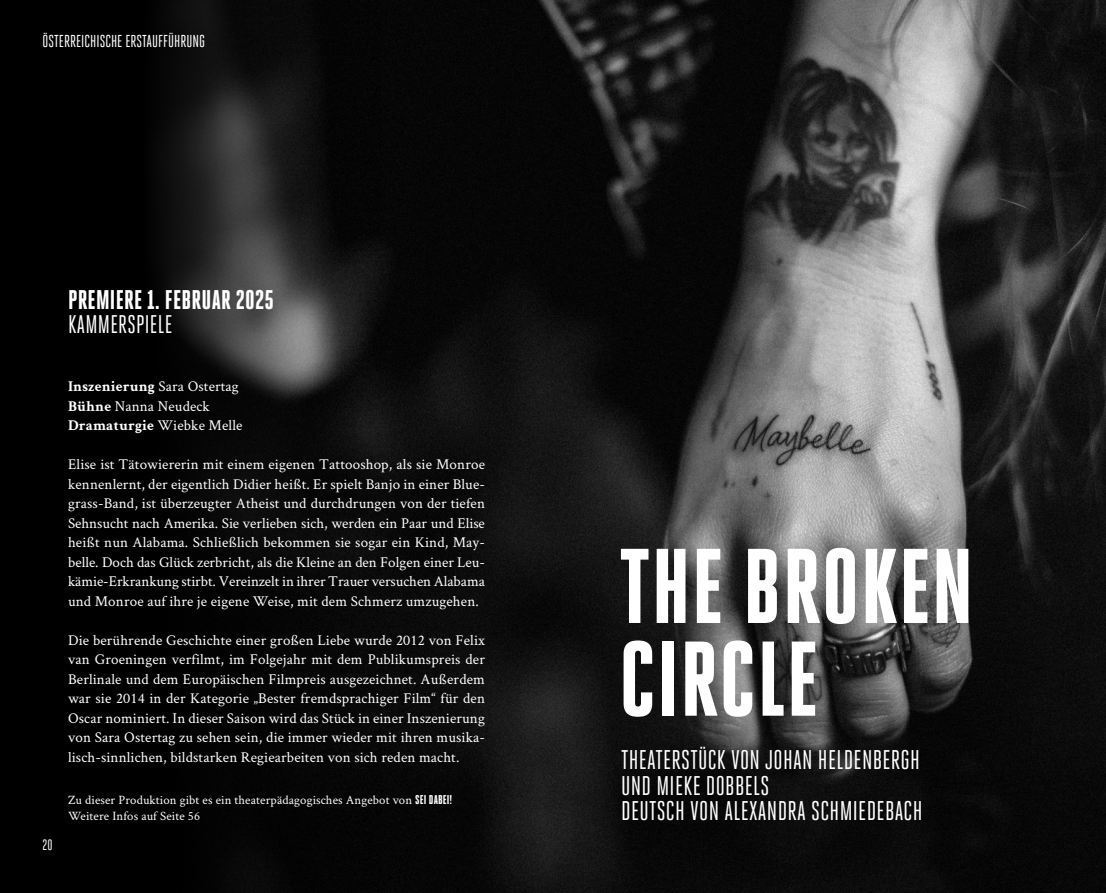
<style>
.page{position:relative;width:1106px;height:893px;background:#000}
.page>*{position:absolute;margin:0;border:0;box-sizing:border-box;transform-origin:0 0}
.Titel_Musiktheater{font:800 105.9px "Heroic Condensed";letter-spacing:.01em;color:#fff}
.t1{font:27px "Heroic Condensed";letter-spacing:.01em;color:#fff}
.Grundschrift{font:800 27px "Heroic Condensed";letter-spacing:.01em;color:#fff}
.Grundschrift-2{font:25.5px "Heroic Condensed";letter-spacing:.01em;color:#fff}
.t2{font:17.25px "Heroic Condensed";color:#fff}
.Grundschrift-3{font:15px/19.5px "Crimson Text";letter-spacing:.01em;color:#fff;text-align:justify}
.Grundschrift-4{font:700 15px "Crimson Text";letter-spacing:.01em;color:#fff}
.t3{font:15px "Heroic Condensed";color:#fff}
.Grundschrift-5{font:12.75px "Crimson Text";letter-spacing:.01em;color:#fff}
.s1{font-weight:400}
.s2{font-weight:700}
.s3{font-family:"Heroic Condensed";font-weight:800}
</style>
<div class="page">
<img style="left:159px;top:0;width:947px;height:893px">
<p class="t2" style="left:43px;top:32px;width:164px">ÖSTERREICHISCHE ERSTAUFFÜHRUNG</p>
<p class="Grundschrift" style="left:68px;top:284px;width:207px">PREMIERE 1. FEBRUAR 2025</p>
<p class="Grundschrift-2" style="left:68px;top:310px;width:106px">KAMMERSPIELE</p>
<p class="t3" style="left:43px;top:837px;width:11px">20</p>
<p class="Grundschrift-4" style="left:68px;top:375px;width:172px">Inszenierung <span class="s1">Sara Ostertag</span></p>
<p class="Grundschrift-3" style="left:68px;top:395px;width:143px"><span class="s2">Bühne</span> Nanna Neudeck</p>
<p class="Grundschrift-4" style="left:68px;top:414px;width:176px">Dramaturgie <span class="s1">Wiebke Melle</span></p>
<p class="Grundschrift-3" style="left:68px;top:454px;width:418px">Elise ist Tätowiererin mit einem eigenen Tattooshop, als sie Monroe kennenlernt, der eigentlich Didier heißt. Er spielt Banjo in einer Blue&shy;grass-Band, ist überzeugter Atheist und durchdrungen von der tiefen Sehnsucht nach Amerika. Sie verlieben sich, werden ein Paar und Elise heißt nun Alabama. Schließlich bekommen sie sogar ein Kind, May&shy;belle. Doch das Glück zerbricht, als die Kleine an den Folgen einer Leu&shy;kämie-Erkrankung stirbt. Vereinzelt in ihrer Trauer versuchen Alabama und Monroe auf ihre je eigene Weise, mit dem Schmerz umzugehen.</p>
<p class="Grundschrift-3" style="left:68px;top:629px;width:418px">Die berührende Geschichte einer großen Liebe wurde 2012 von Felix van Groeningen verfilmt, im Folgejahr mit dem Publikumspreis der Berlinale und dem Europäischen Filmpreis ausgezeichnet. Außerdem war sie 2014 in der Kategorie „Bester fremdsprachiger Film“ für den Oscar nominiert. In dieser Saison wird das Stück in einer Inszenierung von Sara Ostertag zu sehen sein, die immer wieder mit ihren musika&shy;lisch-sinnlichen, bildstarken Regiearbeiten von sich reden macht.</p>
<p class="Grundschrift-5" style="left:68px;top:791px;width:386px">Zu dieser Produktion gibt es ein theaterpädagogisches Angebot von <span class="s3">SEI DABEI!</span></p>
<p class="Grundschrift-5" style="left:68px;top:807px;width:133px">Weitere Infos auf Seite 56</p>
<p class="Titel_Musiktheater" style="left:619px;top:528px;width:355px">THE BROKEN</p>
<p class="Titel_Musiktheater" style="left:619px;top:621px;width:201px">CIRCLE</p>
<p class="t1" style="left:621px;top:745px;width:300px">THEATERSTÜCK VON JOHAN HELDENBERGH</p>
<p class="t1" style="left:621px;top:771px;width:150px">UND MIEKE DOBBELS</p>
<p class="t1" style="left:621px;top:796px;width:303px">DEUTSCH VON ALEXANDRA SCHMIEDEBACH</p>
</div>
